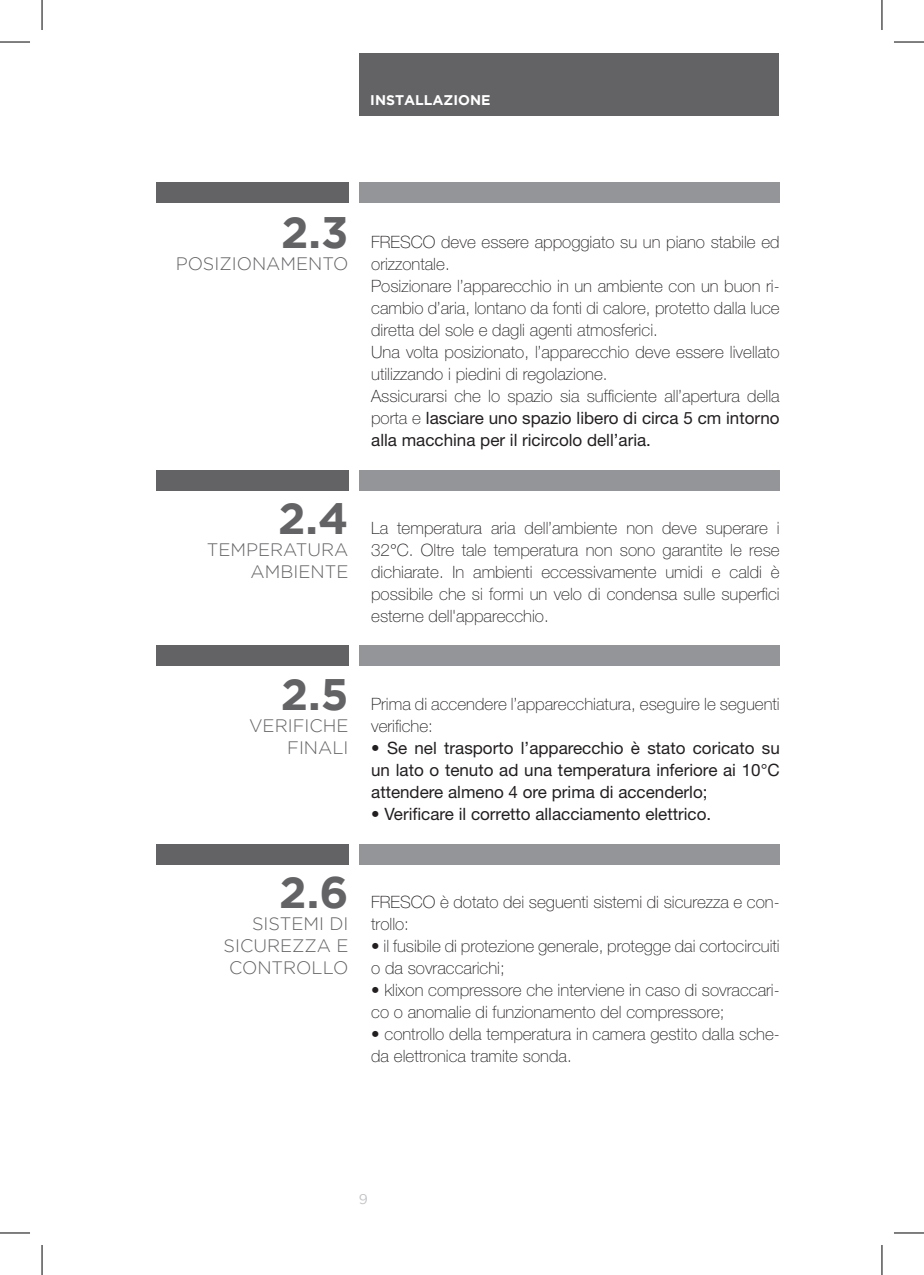
<style>
.page{position:relative;width:924px;height:1275px;background:#fff}
.page>*{position:absolute;margin:0;border:0;box-sizing:border-box;transform-origin:0 0}
.t1{font:700 44px "Gotham";color:#636366}
.t2{font:300 18px/22px "Gotham";color:#636366;text-align:right}
.t3{font:100 17px/22px "Helvetica Neue LT Std";color:#231f20}
.t4{font:17px/22px "Helvetica Neue LT Std";color:#231f20;text-align:justify}
.t5{font:700 14px "Gotham";color:#fff}
.t6{font:14px "Gotham";color:#c2c3c6}
.s1{font-weight:400}
</style>
<div class="page">
<div style="left:359px;top:53px;width:419px;height:63px;background:#636366"></div>
<div style="left:155px;top:183px;width:193px;height:20px;background:#636366"></div>
<div style="left:359px;top:183px;width:420px;height:20px;background:#939598"></div>
<div style="left:155px;top:471px;width:193px;height:20px;background:#636366"></div>
<div style="left:359px;top:471px;width:420px;height:20px;background:#939598"></div>
<div style="left:155px;top:645px;width:193px;height:20px;background:#636366"></div>
<div style="left:359px;top:645px;width:420px;height:20px;background:#939598"></div>
<div style="left:155px;top:845px;width:193px;height:20px;background:#636366"></div>
<div style="left:359px;top:845px;width:420px;height:20px;background:#939598"></div>
<hr style="left:0;top:42px;width:30px;height:1px;background:#000">
<hr style="left:893px;top:42px;width:30px;height:1px;background:#000">
<hr style="left:0;top:1232px;width:30px;height:1px;background:#000">
<hr style="left:893px;top:1232px;width:30px;height:1px;background:#000">
<hr style="left:42px;top:0;width:1px;height:30px;background:#000">
<hr style="left:42px;top:1245px;width:1px;height:30px;background:#000">
<hr style="left:881px;top:0;width:1px;height:30px;background:#000">
<hr style="left:881px;top:1245px;width:1px;height:30px;background:#000">
<p class="t5" style="left:370px;top:92px;width:122px">INSTALLAZIONE</p>
<h1 class="t1" style="left:281px;top:207px;width:69px">2.3</h1>
<p class="t2" style="left:176px;top:252px;width:174px">POSIZIONAMENTO</p>
<h1 class="t1" style="left:278px;top:493px;width:72px">2.4</h1>
<p class="t2" style="left:207px;top:538px;width:143px">TEMPERATURA<br>AMBIENTE</p>
<h1 class="t1" style="left:280px;top:669px;width:69px">2.5</h1>
<p class="t2" style="left:249px;top:714px;width:101px">VERIFICHE<br>FINALI</p>
<h1 class="t1" style="left:279px;top:867px;width:71px">2.6</h1>
<p class="t2" style="left:223px;top:912px;width:126px">SISTEMI DI<br>SICUREZZA E<br>CONTROLLO</p>
<p class="t3" style="left:371px;top:231px;width:410px">FRESCO deve essere appoggiato su un piano stabile ed orizzontale.<br>Posizionare l’apparecchio in un ambiente con un buon ri&shy;cambio d’aria, lontano da fonti di calore, protetto dalla luce diretta del sole e dagli agenti atmosferici.<br>Una volta posizionato, l’apparecchio deve essere livellato utilizzando i piedini di regolazione.<br>Assicurarsi che lo spazio sia sufficiente all’apertura della porta e <span class="s1">lasciare uno spazio libero di circa 5 cm intorno alla macchina per il ricircolo dell’aria.</span></p>
<p class="t3" style="left:371px;top:517px;width:410px;text-align:justify">La temperatura aria dell’ambiente non deve superare i 32°C. Oltre tale temperatura non sono garantite le rese dichiarate. In ambienti eccessivamente umidi e caldi è possibile che si formi un velo di condensa sulle superfici esterne dell'apparecchio.</p>
<p class="t3" style="left:371px;top:693px;width:410px">Prima di accendere l’apparecchiatura, eseguire le seguenti verifiche:</p>
<p class="t4" style="left:371px;top:736px;width:410px">• Se nel trasporto l’apparecchio è stato coricato su un lato o tenuto ad una temperatura inferiore ai 10°C attendere almeno 4 ore prima di accenderlo;</p>
<p class="t4" style="left:371px;top:802px;width:341px">• Verificare il corretto allacciamento elettrico.</p>
<p class="t3" style="left:371px;top:891px;width:410px">FRESCO è dotato dei seguenti sistemi di sicurezza e con&shy;trollo:</p>
<p class="t3" style="left:371px;top:935px;width:410px">• il fusibile di protezione generale, protegge dai cortocircuiti o da sovraccarichi;</p>
<p class="t3" style="left:371px;top:979px;width:410px">• klixon compressore che interviene in caso di sovraccari&shy;co o anomalie di funzionamento del compressore;</p>
<p class="t3" style="left:371px;top:1023px;width:410px">• controllo della temperatura in camera gestito dalla sche&shy;da elettronica tramite sonda.</p>
<p class="t6" style="left:359px;top:1191px;width:11px">9</p>
</div>
